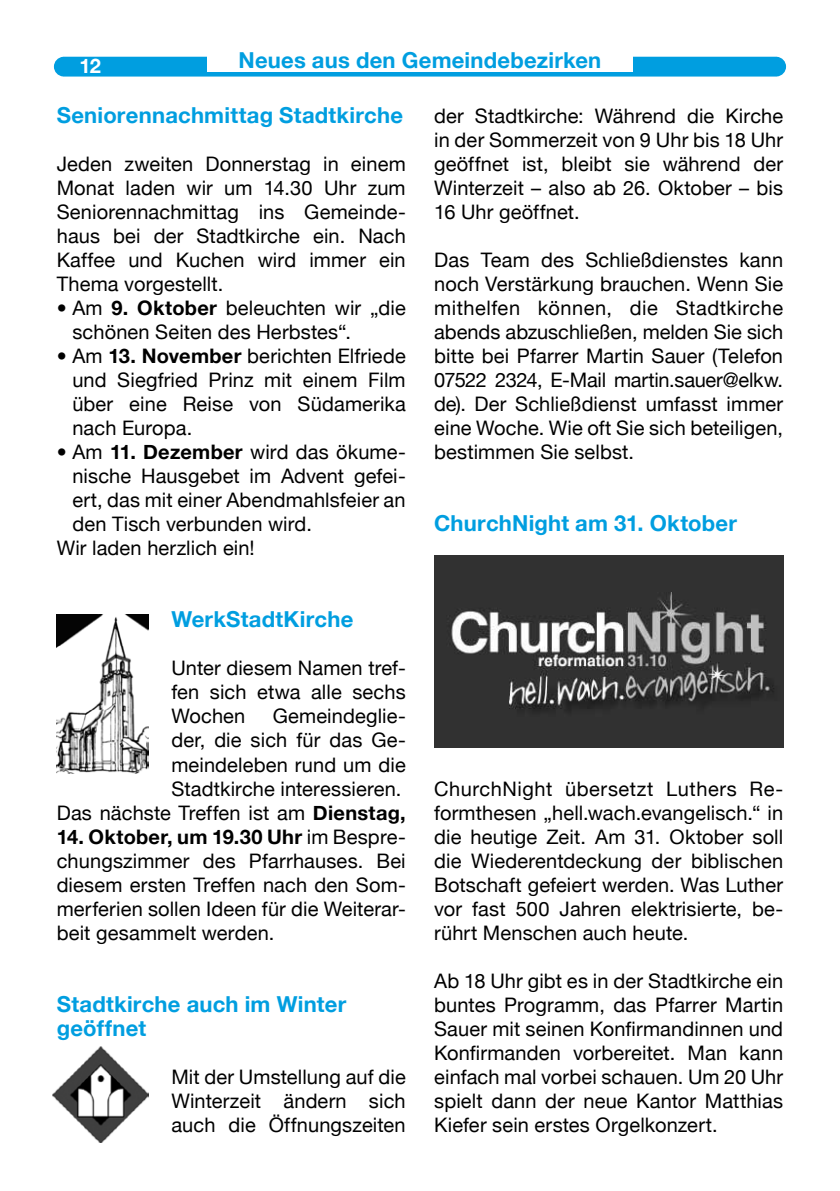
<style>
.page{position:relative;width:840px;height:1191px;background:#fff}
.page>*{position:absolute;margin:0;border:0;box-sizing:border-box;transform-origin:0 0}
.t1{font:700 22px/24px "Helvetica Neue";letter-spacing:.01em;color:#009ee0}
.t2{font:20px/24px "Helvetica Neue";letter-spacing:.005em;color:#000;text-align:justify}
.t3{font:700 20px "Helvetica Neue";color:#fff}
.s1{font-weight:700}
</style>
<div class="page">
<svg style="left:54px;top:57px;width:731px;height:20px;background:#0ca2e1"></svg>
<div style="left:207px;top:52px;width:425px;height:20px;background:#fff"></div>
<img style="left:434px;top:555px;width:348px;height:192px">
<img style="left:57px;top:615px;width:91px;height:158px">
<img style="left:53px;top:1047px;width:95px;height:95px">
<p class="t3" style="left:79px;top:54px;width:23px">12</p>
<p class="t1" style="left:238px;top:48px;width:364px">Neues aus den Gemeindebezirken</p>
<p class="t1" style="left:57px;top:103px;width:347px">Seniorennachmittag Stadtkirche</p>
<p class="t2" style="left:57px;top:152px;width:350px">Jeden zweiten Donnerstag in einem Monat laden wir um 14.30 Uhr zum Seniorennachmittag ins Gemeinde&shy;haus bei der Stadtkirche ein. Nach Kaffee und Kuchen wird immer ein Thema vorgestellt.</p>
<p class="t2" style="left:72px;top:296px;width:335px;text-indent:-16px"><span class="s1">•</span> Am <span class="s1">9. Oktober</span> beleuchten wir „die schönen Seiten des Herbstes“.</p>
<p class="t2" style="left:72px;top:344px;width:335px;text-indent:-16px"><span class="s1">•</span> Am <span class="s1">13. November</span> berichten Elfriede und Siegfried Prinz mit einem Film über eine Reise von Südamerika nach Europa.</p>
<p class="t2" style="left:57px;top:440px;width:350px"><span class="s1">•</span> Am <span class="s1">11. Dezember</span> wird das ökume-</p>
<p class="t2" style="left:72px;top:464px;width:335px">nische Hausgebet im Advent gefei-</p>
<p class="t2" style="left:72px;top:488px;width:334px">ert, das mit einer Abendmahlsfeier an</p>
<p class="t2" style="left:72px;top:512px;width:241px">den Tisch verbunden wird.</p>
<p class="t2" style="left:57px;top:536px;width:199px">Wir laden herzlich ein!</p>
<p class="t2" style="left:434px;top:104px;width:350px">der Stadtkirche: Während die Kirche in der Sommerzeit von 9 Uhr bis 18 Uhr geöffnet ist, bleibt sie während der Winterzeit – also ab 26. Oktober – bis 16 Uhr geöffnet.</p>
<p class="t2" style="left:434px;top:248px;width:350px">Das Team des Schließdienstes kann noch Verstärkung brauchen. Wenn Sie mithelfen können, die Stadtkirche abends abzuschließen, melden Sie sich bitte bei Pfarrer Martin Sauer (Telefon 07522 2324, E-Mail martin.sauer@elkw. de). Der Schließdienst umfasst immer eine Woche. Wie oft Sie sich beteiligen, bestimmen Sie selbst.</p>
<p class="t1" style="left:434px;top:511px;width:304px">ChurchNight am 31. Oktober</p>
<p class="t1" style="left:171px;top:607px;width:183px">WerkStadtKirche</p>
<p class="t2" style="left:171px;top:656px;width:236px">Unter diesem Namen tref&shy;fen sich etwa alle sechs Wochen</p>
<p class="t2" style="left:57px;top:704px;width:350px;text-align:right">Gemeindeglie-<br>der, die sich für das Ge&shy;meindeleben rund um die<br>Stadtkirche interessieren.<br>Das nächste Treffen ist am <span class="s1">Dienstag,</span></p>
<p class="t2" style="left:57px;top:824px;width:350px"><span class="s1">14. Oktober, um 19.30 Uhr</span> im Bespre&shy;chungszimmer des Pfarrhauses. Bei diesem ersten Treffen nach den Som&shy;merferien sollen Ideen für die Weiterar&shy;beit gesammelt werden.</p>
<p class="t1" style="left:57px;top:991px;width:291px">Stadtkirche auch im Winter geöffnet</p>
<p class="t2" style="left:171px;top:1064px;width:236px">Mit der Umstellung auf die Winterzeit ändern sich auch die Öffnungszeiten</p>
<p class="t2" style="left:434px;top:776px;width:350px">ChurchNight übersetzt Luthers Re&shy;formthesen „hell.wach.evangelisch.“ in die heutige Zeit. Am 31. Oktober soll die Wiederentdeckung der biblischen Botschaft gefeiert werden. Was Luther vor fast 500 Jahren elektrisierte, be&shy;rührt Menschen auch heute.</p>
<p class="t2" style="left:434px;top:968px;width:350px">Ab 18 Uhr gibt es in der Stadtkirche ein buntes Programm, das Pfarrer Martin Sauer mit seinen Konfirmandinnen und Konfirmanden vorbereitet. Man kann einfach mal vorbei schauen. Um 20 Uhr spielt dann der neue Kantor Matthias Kiefer sein erstes Orgelkonzert.</p>
</div>
